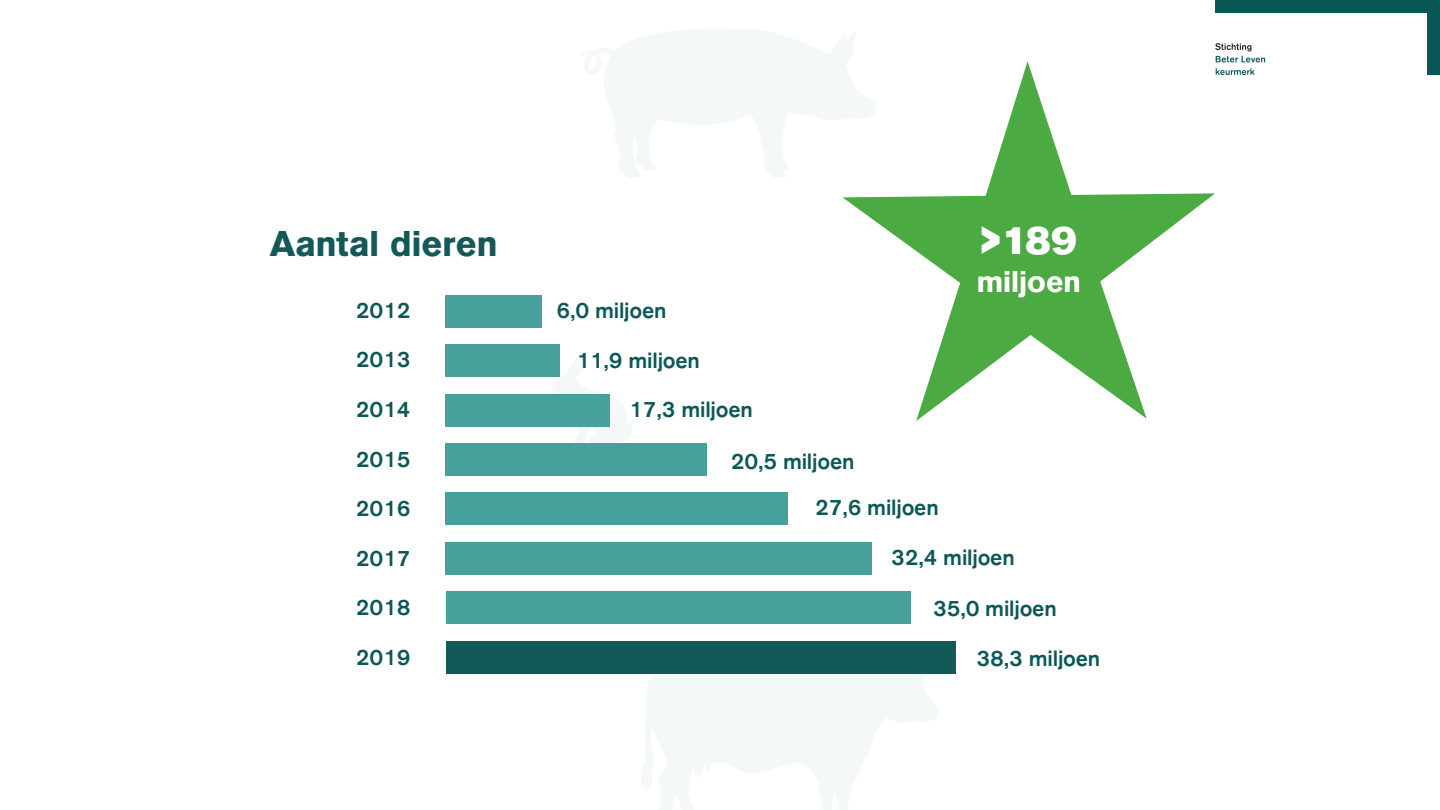
<style>
.page{position:relative;width:1440px;height:810px;background:#fff}
.page>*{position:absolute;margin:0;border:0;box-sizing:border-box;transform-origin:0 0}
.t1{font:900 41.25px "Dierenbescherming Sans";color:#fff}
.t2{font:700 37.5px "Dierenbescherming Sans";color:#135958}
.t3{font:700 31.35px "Dierenbescherming Sans";color:#fff}
.t4{font:23.1px/49.6px "Dierenbescherming Sans Demi";letter-spacing:-.01em;color:#0b5857}
</style>
<div class="page">
<svg style="left:843px;top:61px;width:372px;height:360px"></svg>
<div style="left:446px;top:344px;width:114px;height:33px;background:#48a09c"></div>
<div style="left:446px;top:295px;width:96px;height:33px;background:#48a09c"></div>
<div style="left:446px;top:394px;width:164px;height:33px;background:#48a09c"></div>
<div style="left:446px;top:443px;width:261px;height:33px;background:#48a09c"></div>
<div style="left:446px;top:492px;width:342px;height:33px;background:#48a09c"></div>
<div style="left:446px;top:542px;width:426px;height:33px;background:#48a09c"></div>
<div style="left:446px;top:591px;width:464px;height:33px;background:#48a09c"></div>
<div style="left:446px;top:641px;width:510px;height:33px;background:#135958"></div>
<div style="left:1215px;top:0;width:225px;height:12px;background:#0a5856"></div>
<div style="left:1427px;top:0;width:13px;height:75px;background:#0a5856"></div>
<svg style="left:1215px;top:43px;width:50px;height:32px"></svg>
<h2 class="t2" style="left:270px;top:215px;width:229px">Aantal dieren</h2>
<h1 class="t1" style="left:981px;top:210px;width:98px">&gt;189</h1>
<h3 class="t3" style="left:977px;top:258px;width:106px">miljoen</h3>
<p class="t4" style="left:356px;top:284px;width:56px;text-align:justify">2012<br>2013<br>2014<br>2015<br>2016<br>2017<br>2018<br>2019</p>
<p class="t4" style="left:557px;top:284px;width:112px">6,0 miljoen</p>
<p class="t4" style="left:576px;top:334px;width:125px">11,9 miljoen</p>
<p class="t4" style="left:629px;top:383px;width:125px">17,3 miljoen</p>
<p class="t4" style="left:731px;top:435px;width:125px">20,5 miljoen</p>
<p class="t4" style="left:891px;top:481px;width:125px;text-indent:-76px">27,6 miljoen<br>32,4 miljoen</p>
<p class="t4" style="left:977px;top:581px;width:125px;line-height:50.2px;text-indent:-43px">35,0 miljoen<br>38,3 miljoen</p>
</div>
